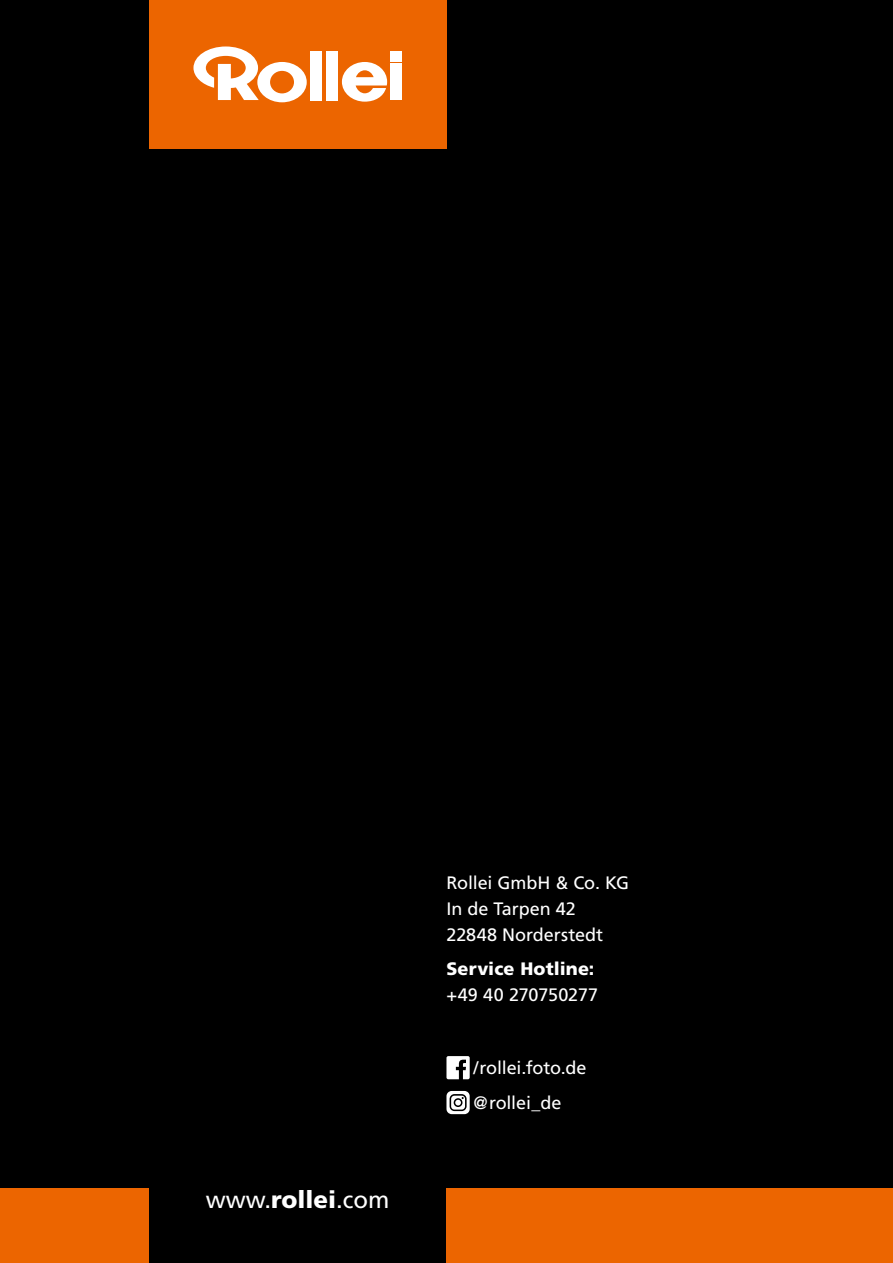
<style>
.page{position:relative;width:893px;height:1263px;background:#000}
.page>*{position:absolute;margin:0;border:0;box-sizing:border-box;transform-origin:0 0}
.t1{font:24px "Frutiger LT";color:#fff}
.t2{font:18px/26px "Frutiger LT";letter-spacing:-.005em;color:#fff}
.t3{font:900 18px "Frutiger LT";letter-spacing:.01em;color:#fff}
.s1{font-weight:900}
</style>
<div class="page">
<div style="left:0;top:1188px;width:149px;height:75px;background:#ec6500"></div>
<div style="left:446px;top:1188px;width:447px;height:75px;background:#ec6500"></div>
<div style="left:149px;top:0;width:297px;height:149px;background:#ec6500"></div>
<svg style="left:342px;top:62px;width:45px;height:40px"></svg>
<div style="left:310px;top:51px;width:12px;height:49px;background:#fff"></div>
<div style="left:326px;top:51px;width:12px;height:49px;background:#fff"></div>
<div style="left:390px;top:51px;width:12px;height:11px;background:#fff"></div>
<div style="left:390px;top:64px;width:12px;height:36px;background:#fff"></div>
<svg style="left:193px;top:46px;width:114px;height:56px"></svg>
<svg style="left:446px;top:1091px;width:24px;height:23px"></svg>
<svg style="left:446px;top:1056px;width:24px;height:23px"></svg>
<h1 class="t1" style="left:206px;top:1185px;width:185px">www.<span class="s1">rollei</span>.com</h1>
<p class="t2" style="left:446px;top:870px;width:184px">Rollei GmbH &amp; Co. KG<br>In de Tarpen 42<br>22848 Norderstedt</p>
<p class="t3" style="left:446px;top:958px;width:149px">Service Hotline:</p>
<p class="t2" style="left:446px;top:981px;width:153px">+49 40 270750277</p>
<p class="t2" style="left:473px;top:1055px;width:115px">/rollei.foto.de</p>
<p class="t2" style="left:473px;top:1090px;width:90px">@rollei_de</p>
</div>
